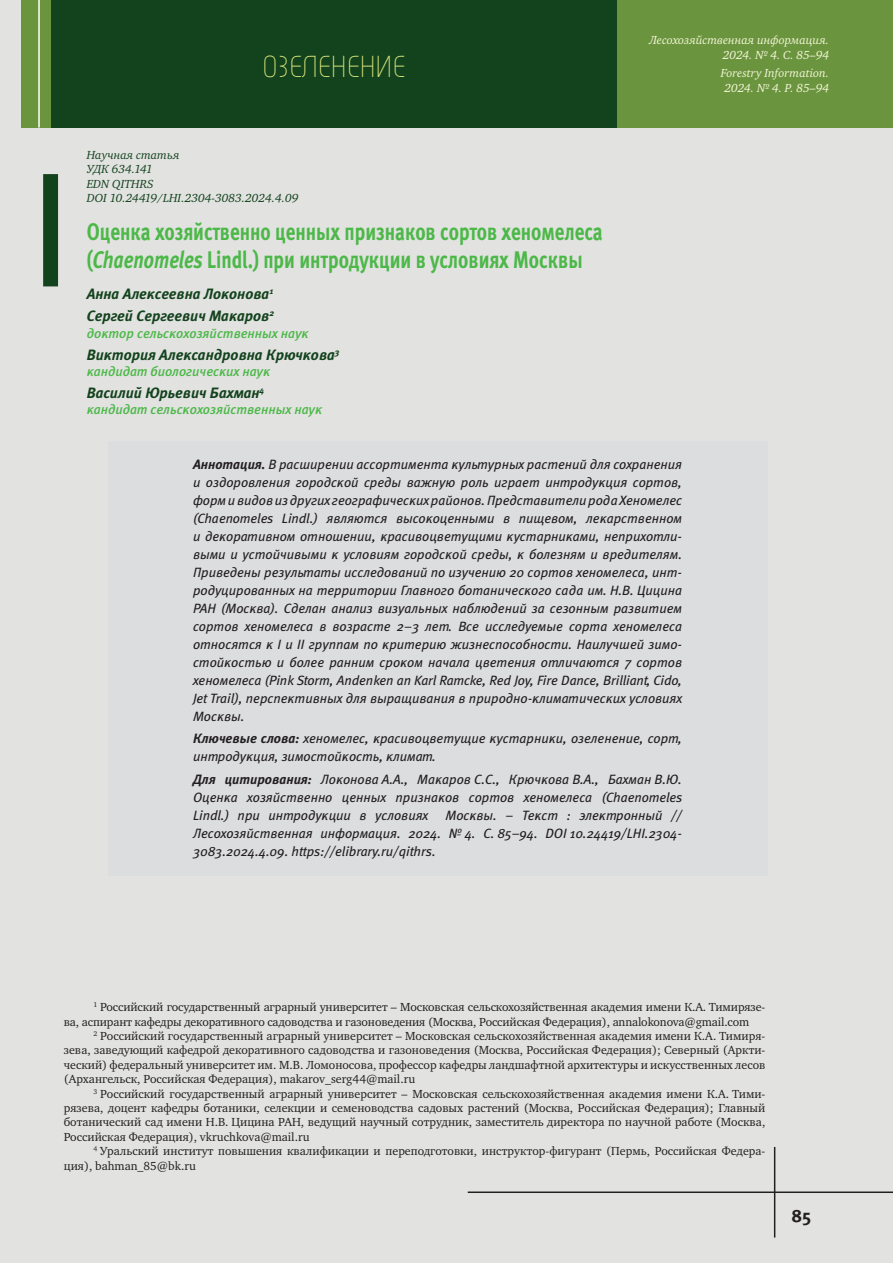
<style>
.page{position:relative;width:893px;height:1263px;background:#e2e2e1}
.page>*{position:absolute;margin:0;border:0;box-sizing:border-box;transform-origin:0 0}
.t1{font:36px "Magic C";color:#d7e378}
.t2{font:24px/28.8px "Meta Bold LFC";color:#4cb848;scale:.8 1}
.t3{font:18px "Meta Bold C";color:#231f20}
.t4{font:italic 15px/22.2px "Meta Bold C";color:#13431d}
.t5{font:italic 13.5px/18px "Meta Book C";color:#231f20;text-align:justify}
.t6{font:italic 13.5px "Meta Medium C";color:#4cb848}
.t7{font:12px/14.4px "Charter C";color:#231f20}
.t8{font:italic 12px/14.4px "Charter C";color:#f2f6d8;text-align:right}
.t9{font:italic 12px/14.4px "Charter C";color:#13431d}
.s1{font-style:italic}
.s2{font-family:"Meta Bold C"}
</style>
<div class="page">
<div style="left:21px;top:0;width:872px;height:128px;background:#6b943e"></div>
<div style="left:51px;top:0;width:566px;height:128px;background:#13431d"></div>
<hr style="left:38px;top:0;width:2px;height:128px;background:#fff">
<hr style="left:468px;top:1191px;width:425px;height:2px;background:#231f20">
<hr style="left:774px;top:1147px;width:1px;height:90px;background:#231f20">
<div style="left:43px;top:174px;width:15px;height:112px;background:#13431d"></div>
<div style="left:108px;top:441px;width:659px;height:300px;background:#dcdddf"></div>
<div style="left:108px;top:716px;width:659px;height:65px;background:#dcdddf"></div>
<div style="left:108px;top:756px;width:659px;height:119px;background:#dcdddf"></div>
<h1 class="t1" style="left:262px;top:50px;width:145px">ОЗЕЛЕНЕНИЕ</h1>
<p class="t9" style="left:87px;top:148px;width:213px">Научная статья<br>УДК 634.141<br>EDN QITHRS<br>DOI 10.24419/LHI.2304-3083.2024.4.09</p>
<h2 class="t2" style="left:87px;top:217px;width:646px">Оценка хозяйственно ценных признаков сортов хеномелеса (<span class="s1">Chaenomeles</span> Lindl.) при интродукции в условиях Москвы</h2>
<p class="t4" style="left:87px;top:282px;width:189px">Анна Алексеевна Локонова<sup>1<br></sup>Сергей Сергеевич Макаров<sup>2</sup></p>
<p class="t6" style="left:87px;top:325px;width:223px">доктор сельскохозяйственных наук</p>
<p class="t4" style="left:87px;top:343px;width:254px">Виктория Александровна Крючкова<sup>3</sup></p>
<p class="t6" style="left:87px;top:364px;width:185px">кандидат биологических наук</p>
<p class="t4" style="left:87px;top:382px;width:179px">Василий Юрьевич Бахман<sup>4</sup></p>
<p class="t6" style="left:87px;top:402px;width:237px">кандидат сельскохозяйственных наук</p>
<p class="t8" style="left:649px;top:33px;width:181px">Лесохозяйственная информация.<br>2024. № 4. С. 85–94</p>
<p class="t8" style="left:721px;top:67px;width:110px;text-align:left">Forestry Information.<br>2024. № 4. P. 85–94</p>
<p class="t5" style="left:193px;top:455px;width:491px"><span class="s2">Аннотация.</span> В расширении ассортимента культурных растений для сохранения и оздоровления городской среды важную роль играет интродукция сортов, форм ивидов из других географических районов. Представители рода Хеномелес (Chaenomeles Lindl.) являются высокоценными в пищевом, лекарственном и декоративном отношении, красивоцветущими кустарниками, неприхотли&shy;выми и устойчивыми к условиям городской среды, к болезням и вредителям.<br>Приведены результаты исследований по изучению 20 сортов хеномелеса, инт&shy;родуцированных на территории Главного ботанического сада им. Н.В. Цицина РАН (Москва). Сделан анализ визуальных наблюдений за сезонным развитием сортов хеномелеса в возрасте 2–3 лет. Все исследуемые сорта хеномелеса относятся к I и II группам по критерию жизнеспособности. Наилучшей зимо&shy;стойкостью и более ранним сроком начала цветения отличаются 7 сортов хеномелеса (Pink Storm, Andenken an Karl Ramcke, Red Joy, Fire Dance, Brilliant, Cido, Jet Trail), перспективных для выращивания в природно-климатических условиях Москвы.</p>
<p class="t5" style="left:193px;top:730px;width:490px"><span class="s2">Ключевые слова:</span> хеномелес, красивоцветущие кустарники, озеленение, сорт, интродукция, зимостойкость, климат.</p>
<p class="t5" style="left:193px;top:770px;width:491px"><span class="s2">Для цитирования:</span> Локонова А.А., Макаров С.С., Крючкова В.А., Бахман В.Ю.<br>Оценка хозяйственно ценных признаков сортов хеномелеса (Chaenomeles Lindl.) при интродукции в условиях</p>
<p class="t5" style="left:193px;top:806px;width:490px;text-indent:252px">Москвы. – Текст : электронный // Лесохозяйственная информация. 2024. № 4. С. 85–94. DOI 10.24419/LHI.2304- 3083.2024.4.09. https://elibrary.ru/qithrs.</p>
<p class="t7" style="left:64px;top:1000px;width:703px;text-indent:30px"><sup>1</sup> Российский государственный аграрный университет – Московская сельскохозяйственная академия имени К.А. Тимирязе&shy;ва, аспирант кафедры декоративного садоводства и газоноведения (Москва, Российская Федерация), annalokonova@gmail.com</p>
<p class="t7" style="left:64px;top:1029px;width:703px;text-align:justify;text-indent:30px"><sup>2</sup> Российский государственный аграрный университет – Московская сельскохозяйственная академия имени К.А. Тимиря&shy;зева, заведующий кафедрой декоративного садоводства и газоноведения (Москва, Российская Федерация); Северный (Аркти&shy;ческий) федеральный университет им. М.В. Ломоносова, профессор кафедры ландшафтной архитектуры и искусственных лесов (Архангельск, Российская Федерация), makarov_serg44@mail.ru</p>
<p class="t7" style="left:64px;top:1086px;width:703px;text-align:justify;text-indent:30px"><sup>3</sup> Российский государственный аграрный университет – Московская сельскохозяйственная академия имени К.А. Тими&shy;рязева, доцент кафедры ботаники, селекции и семеноводства садовых растений (Москва, Российская Федерация); Главный ботанический сад имени Н.В. Цицина РАН, ведущий научный сотрудник, заместитель директора по научной работе (Москва, Российская Федерация), vkruchkova@mail.ru</p>
<p class="t7" style="left:64px;top:1144px;width:703px;text-indent:30px"><sup>4</sup> Уральский институт повышения квалификации и переподготовки, инструктор-фигурант (Пермь, Российская Федера&shy;ция), bahman_85@bk.ru</p>
<h3 class="t3" style="left:791px;top:1205px;width:21px">85</h3>
</div>
